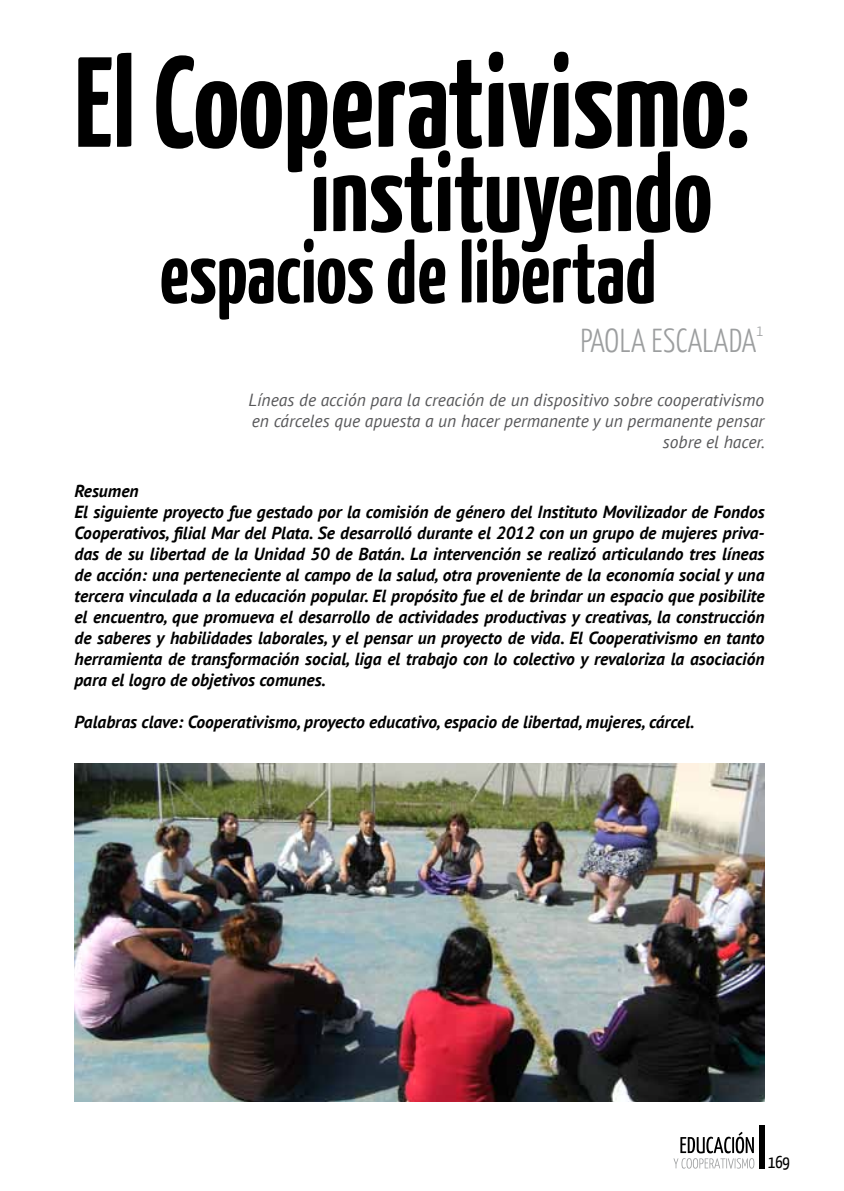
<style>
.page{position:relative;width:844px;height:1191px;background:#fff}
.page>*{position:absolute;margin:0;border:0;box-sizing:border-box;transform-origin:0 0}
.t1{font:700 127.75px "Yanone Kaffeesatz";color:#000}
.t2{font:700 108.5px "Yanone Kaffeesatz";color:#000}
.t3{font:700 85.75px "Yanone Kaffeesatz";color:#000}
.t4{font:300 33.25px "Yanone Kaffeesatz";color:#9c9e9f}
.t5{font:italic 700 17.5px/21px "PT Sans";color:#000}
.t6{font:italic 17.5px/21px "PT Sans";color:#58585a;text-align:right}
.t7{font:17.5px "Yanone Kaffeesatz";color:#000}
.t8{font:300 15.75px "Yanone Kaffeesatz";color:#9c9e9f}
</style>
<div class="page">
<div style="left:758px;top:1125px;width:6px;height:43px;background:#000"></div>
<svg style="left:673px;top:1131px;width:81px;height:37px"></svg>
<img style="left:74px;top:763px;width:690px;height:338px">
<h1 class="t1" style="left:74px;top:18px;width:677px">El Cooperativismo:</h1>
<h2 class="t2" style="left:310px;top:122px;width:403px">instituyendo</h2>
<h3 class="t3" style="left:159px;top:216px;width:498px">espacios de libertad</h3>
<h3 class="t4" style="left:580px;top:319px;width:25px">PAOLA</h3>
<h3 class="t4" style="left:651px;top:319px;width:26px">ESCALADA</h3>
<p class="t8" style="left:756px;top:321px;width:8px">1</p>
<p class="t6" style="left:248px;top:389px;width:517px">Líneas de acción para la creación de un dispositivo sobre cooperativismo en cárceles que apuesta a un hacer permanente y un permanente pensar sobre el hacer.</p>
<p class="t5" style="left:74px;top:480px;width:691px">Resumen<br>El siguiente proyecto fue gestado por la comisión de género del Instituto Movilizador de Fondos Cooperativos, filial Mar del Plata. Se desarrolló durante el 2012 con un grupo de mujeres priva&shy;das de su libertad de la Unidad 50 de Batán. La intervención se realizó articulando tres líneas de acción: una perteneciente al campo de la salud, otra proveniente de la economía social y una tercera vinculada a la educación popular. El propósito fue el de brindar un espacio que posibilite el encuentro, que promueva el desarrollo de actividades productivas y creativas, la construcción de saberes y habilidades laborales, y el pensar un proyecto de vida. El Cooperativismo en tanto herramienta de transformación social, liga el trabajo con lo colectivo y revaloriza la asociación para el logro de objetivos comunes.</p>
<p class="t5" style="left:74px;top:711px;width:621px">Palabras clave: Cooperativismo, proyecto educativo, espacio de libertad, mujeres, cárcel.</p>
<p class="t7" style="left:767px;top:1151px;width:23px">169</p>
</div>
